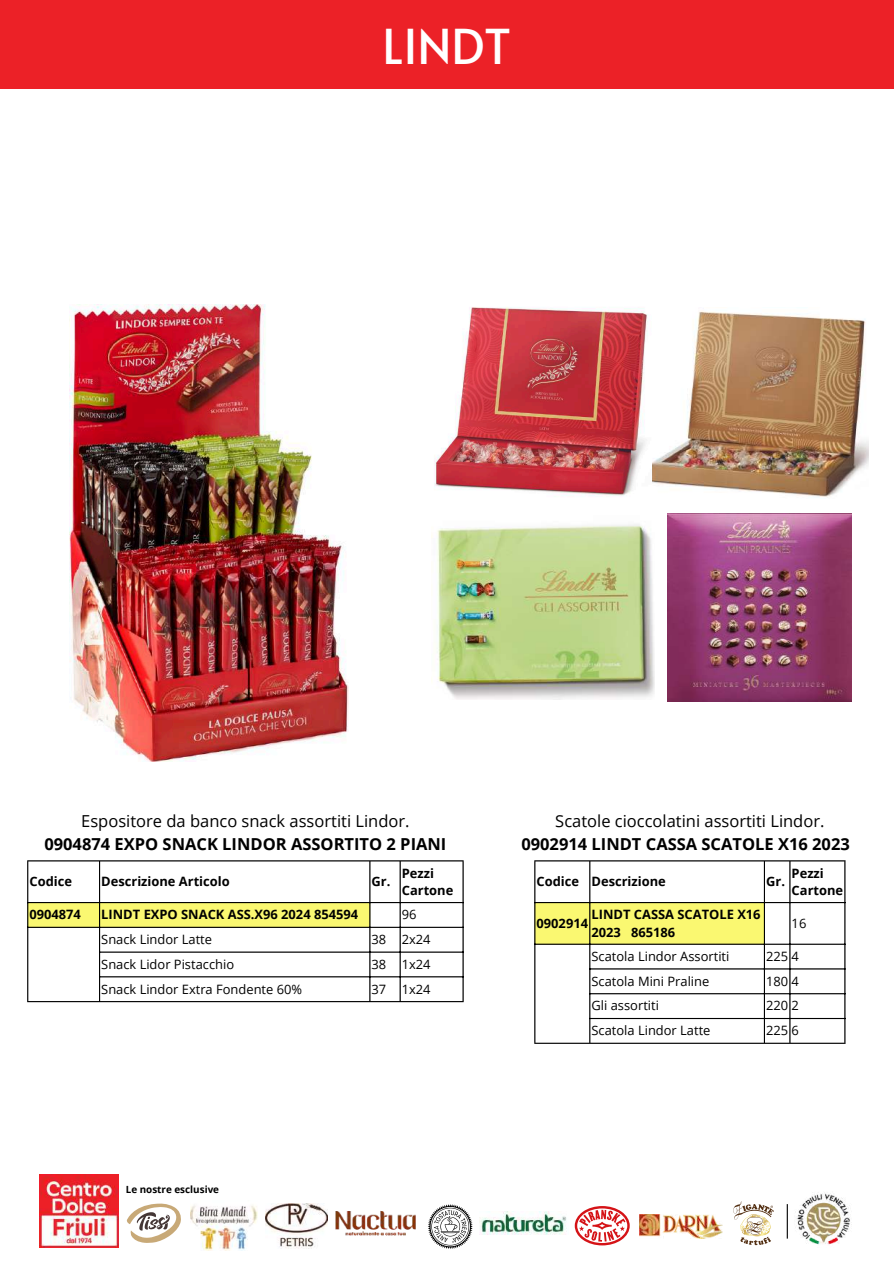
<style>
.page{position:relative;width:894px;height:1264px;background:#fff}
.page>*{position:absolute;margin:0;border:0;box-sizing:border-box;transform-origin:0 0}
.t1{font:48px "Alata";color:#fff}
.t2{font:16.5px "Open Sans";color:#000}
.t3{font:700 16.5px "Open Sans";color:#000}
.t4{font:12.9px "Open Sans";color:#000}
.t5{font:700 12.9px/17.2px "Open Sans";color:#000}
.t6{font:700 9.9px "Open Sans";color:#000}
</style>
<div class="page">
<div style="left:0;top:0;width:893px;height:89px;background:#ec2127"></div>
<img style="left:69px;top:304px;width:279px;height:457px">
<img style="left:190px;top:1205px;width:67px;height:45px">
<img style="left:479px;top:1211px;width:88px;height:23px">
<svg style="left:127px;top:1203px;width:54px;height:39px"></svg>
<svg style="left:574px;top:1206px;width:55px;height:39px"></svg>
<svg style="left:733px;top:1201px;width:40px;height:44px"></svg>
<svg style="left:428px;top:1204px;width:44px;height:45px"></svg>
<img style="left:335px;top:1211px;width:81px;height:25px">
<img style="left:639px;top:1214px;width:83px;height:24px">
<img style="left:40px;top:1174px;width:78px;height:73px">
<img style="left:265px;top:1203px;width:62px;height:45px">
<img style="left:797px;top:1192px;width:55px;height:53px">
<hr style="left:786px;top:1204px;width:1px;height:34px;background:#000">
<div style="left:28px;top:903px;width:341px;height:23px;background:#faf871"></div>
<hr style="left:27px;top:861px;width:1px;height:140px;background:#000">
<hr style="left:99px;top:861px;width:1px;height:140px;background:#000">
<hr style="left:369px;top:861px;width:1px;height:140px;background:#000">
<hr style="left:399px;top:861px;width:1px;height:140px;background:#000">
<hr style="left:462px;top:861px;width:1px;height:140px;background:#000">
<hr style="left:27px;top:860px;width:436px;height:1px;background:#000">
<hr style="left:27px;top:902px;width:436px;height:1px;background:#000">
<hr style="left:27px;top:926px;width:436px;height:1px;background:#000">
<hr style="left:99px;top:951px;width:364px;height:1px;background:#000">
<hr style="left:99px;top:976px;width:364px;height:1px;background:#000">
<hr style="left:27px;top:1001px;width:436px;height:1px;background:#000">
<div style="left:535px;top:903px;width:228px;height:40px;background:#faf871"></div>
<hr style="left:534px;top:861px;width:1px;height:181px;background:#000">
<hr style="left:589px;top:861px;width:1px;height:181px;background:#000">
<hr style="left:763px;top:861px;width:1px;height:181px;background:#000">
<hr style="left:789px;top:861px;width:1px;height:181px;background:#000">
<hr style="left:844px;top:861px;width:1px;height:181px;background:#000">
<hr style="left:534px;top:860px;width:311px;height:1px;background:#000">
<hr style="left:534px;top:902px;width:311px;height:1px;background:#000">
<hr style="left:534px;top:943px;width:311px;height:1px;background:#000">
<hr style="left:589px;top:968px;width:256px;height:1px;background:#000">
<hr style="left:589px;top:993px;width:256px;height:1px;background:#000">
<hr style="left:589px;top:1017px;width:256px;height:2px;background:#000">
<hr style="left:534px;top:1042px;width:311px;height:1px;background:#000">
<img style="left:431px;top:524px;width:223px;height:175px">
<img style="left:652px;top:310px;width:216px;height:188px">
<img style="left:667px;top:513px;width:184px;height:188px">
<img style="left:434px;top:307px;width:214px;height:189px">
<h1 class="t1" style="left:382px;top:11px;width:130px">LINDT</h1>
<p class="t2" style="left:81px;top:809px;width:330px">Espositore da banco snack assortiti Lindor.</p>
<p class="t3" style="left:44px;top:832px;width:403px">0904874 EXPO SNACK LINDOR ASSORTITO 2 PIANI</p>
<p class="t5" style="left:29px;top:872px;width:44px">Codice</p>
<p class="t5" style="left:101px;top:872px;width:130px">Descrizione Articolo</p>
<p class="t5" style="left:371px;top:872px;width:20px">Gr.</p>
<p class="t5" style="left:401px;top:864px;width:53px">Pezzi<br>Cartone</p>
<p class="t5" style="left:29px;top:905px;width:53px">0904874</p>
<p class="t5" style="left:101px;top:905px;width:258px">LINDT EXPO SNACK ASS.X96 2024 854594</p>
<p class="t4" style="left:401px;top:905px;width:16px">96</p>
<p class="t4" style="left:101px;top:930px;width:112px">Snack Lindor Latte</p>
<p class="t4" style="left:371px;top:930px;width:61px">38 2x24</p>
<p class="t4" style="left:101px;top:955px;width:134px">Snack Lidor Pistacchio</p>
<p class="t4" style="left:371px;top:955px;width:61px">38 1x24</p>
<p class="t4" style="left:101px;top:979px;width:202px">Snack Lindor Extra Fondente 60%</p>
<p class="t4" style="left:371px;top:979px;width:61px">37 1x24</p>
<p class="t6" style="left:126px;top:1182px;width:95px">Le nostre esclusive</p>
<p class="t2" style="left:555px;top:809px;width:270px">Scatole cioccolatini assortiti Lindor.</p>
<p class="t3" style="left:521px;top:832px;width:330px">0902914 LINDT CASSA SCATOLE X16 2023</p>
<p class="t5" style="left:536px;top:872px;width:131px">Codice Descrizione</p>
<p class="t5" style="left:765px;top:872px;width:20px">Gr.</p>
<p class="t5" style="left:791px;top:864px;width:53px">Pezzi<br>Cartone</p>
<p class="t5" style="left:536px;top:914px;width:53px">0902914</p>
<p class="t5" style="left:591px;top:905px;width:170px">LINDT CASSA SCATOLE X16<br>2023 865186</p>
<p class="t4" style="left:791px;top:914px;width:16px">16</p>
<p class="t4" style="left:591px;top:947px;width:139px">Scatola Lindor Assortiti</p>
<p class="t4" style="left:765px;top:947px;width:34px">225 4</p>
<p class="t4" style="left:591px;top:971px;width:119px">Scatola Mini Praline</p>
<p class="t4" style="left:765px;top:971px;width:34px">180 4</p>
<p class="t4" style="left:591px;top:996px;width:69px">Gli assortiti</p>
<p class="t4" style="left:765px;top:996px;width:34px">220 2</p>
<p class="t4" style="left:591px;top:1021px;width:120px">Scatola Lindor Latte</p>
<p class="t4" style="left:765px;top:1021px;width:34px">225 6</p>
</div>
